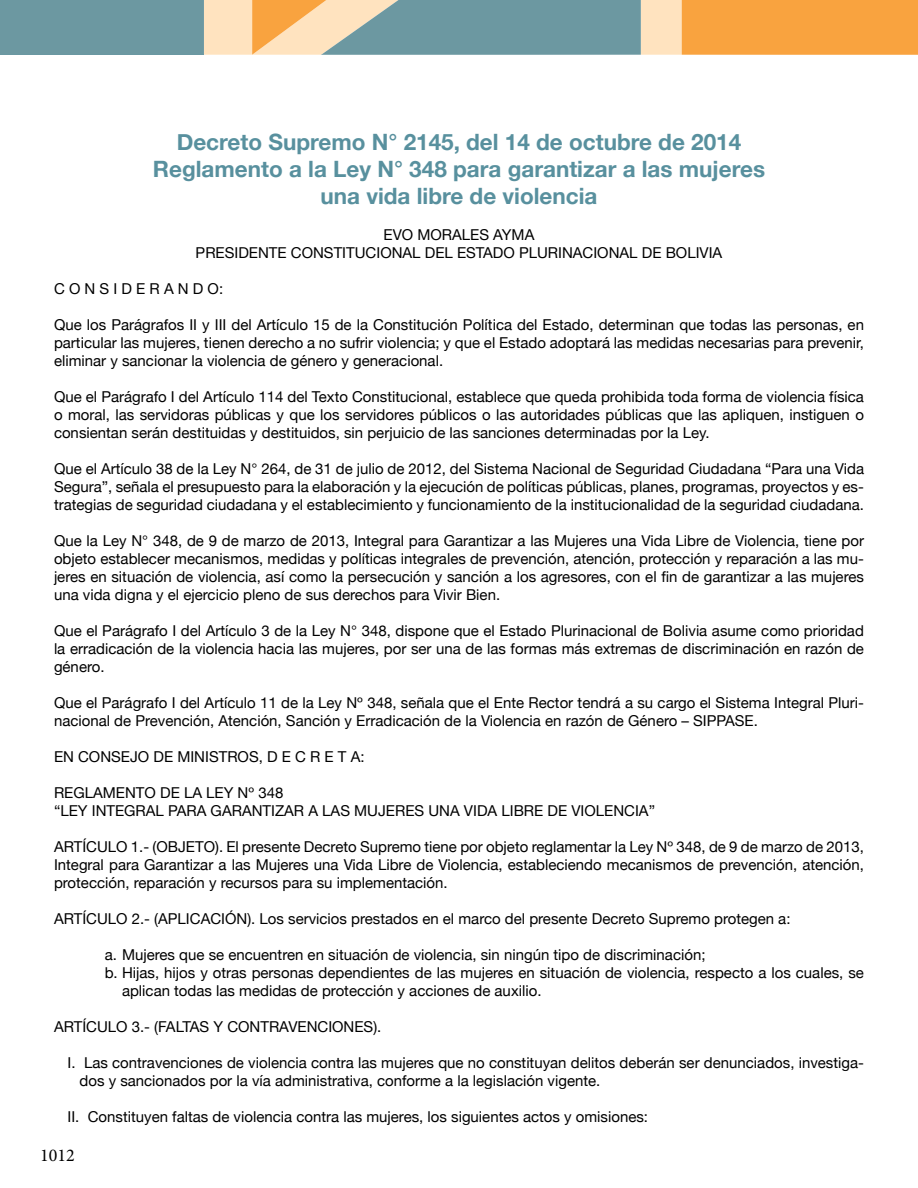
<style>
.page{position:relative;width:918px;height:1188px;background:#fff}
.page>*{position:absolute;margin:0;border:0;box-sizing:border-box;transform-origin:0 0}
.t1{font:700 22.5px/27px "Helvetica Neue";color:#58909e;text-align:center}
.t2{font:18px "Minion Pro";color:#000}
.t3{font:15px/18px "Helvetica Neue";color:#000;text-align:justify}
</style>
<div class="page">
<div style="left:204px;top:0;width:478px;height:55px;background:#ffe3bf"></div>
<hr style="left:0;top:55px;width:204px;height:1px;background:#6899a7">
<div style="left:0;top:0;width:204px;height:55px;background:#6c98a1"></div>
<div style="left:682px;top:0;width:236px;height:55px;background:#f9a33f"></div>
<svg style="left:252px;top:0;width:389px;height:55px;background:#94a79d"></svg>
<h1 class="t1" style="left:153px;top:129px;width:614px">Decreto Supremo N° 2145, del 14 de octubre de 2014<br>Reglamento a la Ley N° 348 para garantizar a las mujeres una vida libre de violencia</h1>
<p class="t3" style="left:196px;top:226px;width:528px;text-align:center">EVO MORALES AYMA<br>PRESIDENTE CONSTITUCIONAL DEL ESTADO PLURINACIONAL DE BOLIVIA</p>
<p class="t3" style="left:54px;top:280px;width:171px">C O N S I D E R A N D O:</p>
<p class="t3" style="left:54px;top:316px;width:812px">Que los Parágrafos II y III del Artículo 15 de la Constitución Política del Estado, determinan que todas las personas, en particular las mujeres, tienen derecho a no sufrir violencia; y que el Estado adoptará las medidas necesarias para prevenir, eliminar y sancionar la violencia de género y generacional.</p>
<p class="t3" style="left:54px;top:388px;width:812px">Que el Parágrafo I del Artículo 114 del Texto Constitucional, establece que queda prohibida toda forma de violencia física o moral, las servidoras públicas y que los servidores públicos o las autoridades públicas que las apliquen, instiguen o consientan serán destituidas y destituidos, sin perjuicio de las sanciones determinadas por la Ley.</p>
<p class="t3" style="left:54px;top:460px;width:812px">Que el Artículo 38 de la Ley N° 264, de 31 de julio de 2012, del Sistema Nacional de Seguridad Ciudadana “Para una Vida Segura”, señala el presupuesto para la elaboración y la ejecución de políticas públicas, planes, programas, proyectos y es&shy;trategias de seguridad ciudadana y el establecimiento y funcionamiento de la institucionalidad de la seguridad ciudadana.</p>
<p class="t3" style="left:54px;top:532px;width:812px">Que la Ley N° 348, de 9 de marzo de 2013, Integral para Garantizar a las Mujeres una Vida Libre de Violencia, tiene por objeto establecer mecanismos, medidas y políticas integrales de prevención, atención, protección y reparación a las mu&shy;jeres en situación de violencia, así como la persecución y sanción a los agresores, con el fin de garantizar a las mujeres una vida digna y el ejercicio pleno de sus derechos para Vivir Bien.</p>
<p class="t3" style="left:54px;top:622px;width:811px">Que el Parágrafo I del Artículo 3 de la Ley N° 348, dispone que el Estado Plurinacional de Bolivia asume como prioridad la erradicación de la violencia hacia las mujeres, por ser una de las formas más extremas de discriminación en razón de género.</p>
<p class="t3" style="left:54px;top:694px;width:812px">Que el Parágrafo I del Artículo 11 de la Ley Nº 348, señala que el Ente Rector tendrá a su cargo el Sistema Integral Pluri&shy;nacional de Prevención, Atención, Sanción y Erradicación de la Violencia en razón de Género – SIPPASE.</p>
<p class="t3" style="left:54px;top:748px;width:312px">EN CONSEJO DE MINISTROS, D E C R E T A:</p>
<p class="t3" style="left:54px;top:784px;width:603px">REGLAMENTO DE LA LEY Nº 348<br>“LEY INTEGRAL PARA GARANTIZAR A LAS MUJERES UNA VIDA LIBRE DE VIOLENCIA”</p>
<p class="t3" style="left:54px;top:838px;width:812px">ARTÍCULO 1.- (OBJETO). El presente Decreto Supremo tiene por objeto reglamentar la Ley Nº 348, de 9 de marzo de 2013, Integral para Garantizar a las Mujeres una Vida Libre de Violencia, estableciendo mecanismos de prevención, atención, protección, reparación y recursos para su implementación.</p>
<p class="t3" style="left:54px;top:910px;width:738px">ARTÍCULO 2.- (APLICACIÓN). Los servicios prestados en el marco del presente Decreto Supremo protegen a:</p>
<p class="t3" style="left:105px;top:946px;width:602px">a. Mujeres que se encuentren en situación de violencia, sin ningún tipo de discriminación;</p>
<p class="t3" style="left:105px;top:964px;width:761px">b. Hijas, hijos y otras personas dependientes de las mujeres en situación de violencia, respecto a los cuales, se</p>
<p class="t3" style="left:122px;top:982px;width:421px">aplican todas las medidas de protección y acciones de auxilio.</p>
<p class="t3" style="left:54px;top:1018px;width:329px">ARTÍCULO 3.- (FALTAS Y CONTRAVENCIONES).</p>
<p class="t3" style="left:80px;top:1054px;width:786px;text-indent:-12px">I. Las contravenciones de violencia contra las mujeres que no constituyan delitos deberán ser denunciados, investiga&shy;dos y sancionados por la vía administrativa, conforme a la legislación vigente.</p>
<p class="t3" style="left:68px;top:1108px;width:582px">II. Constituyen faltas de violencia contra las mujeres, los siguientes actos y omisiones:</p>
<p class="t2" style="left:40px;top:1143px;width:36px">1012</p>
</div>
